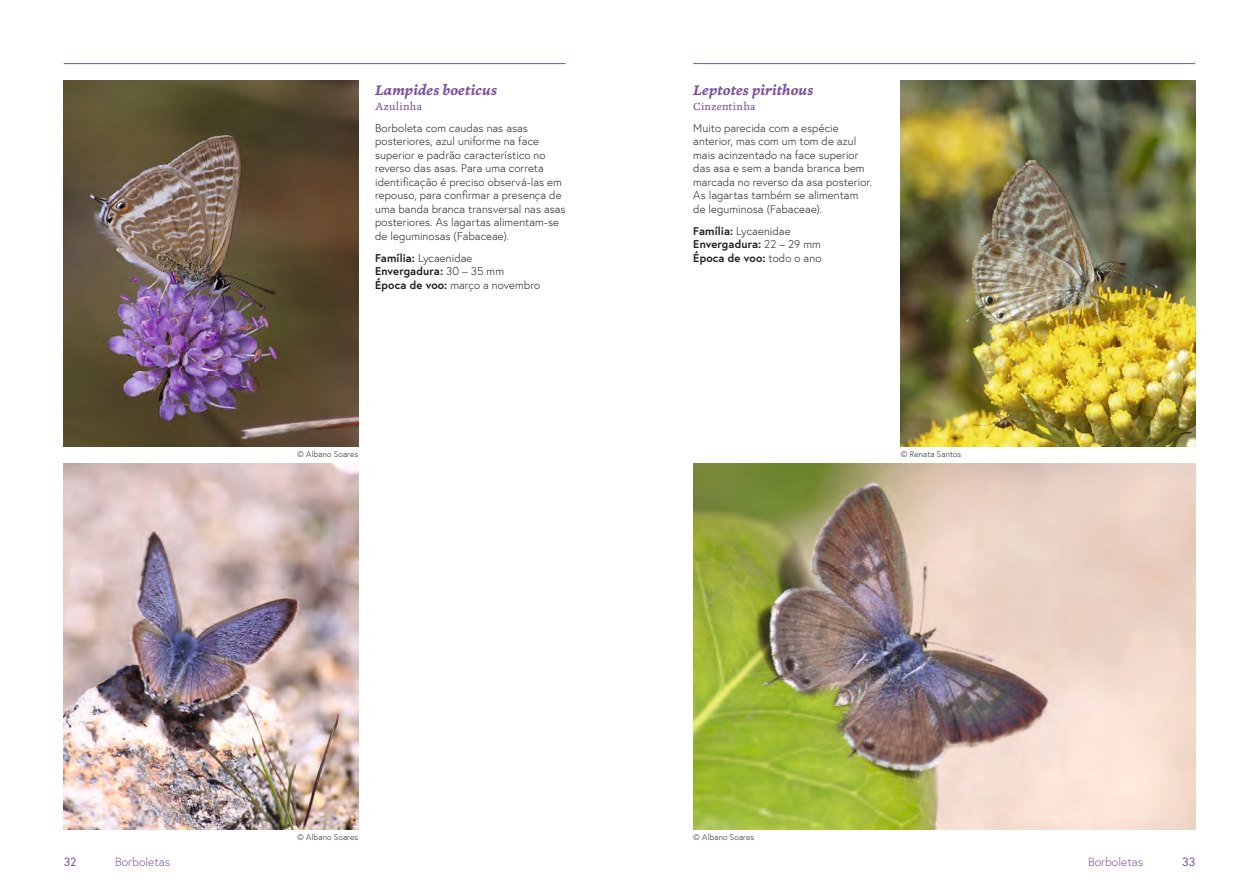
<style>
.page{position:relative;width:1259px;height:893px;background:#fff}
.page>*{position:absolute;margin:0;border:0;box-sizing:border-box;transform-origin:0 0}
.t1{font:italic 700 15px "Marco";letter-spacing:.005em;color:#7c51a1}
.t2{font:300 12px "Europa";color:#7c51a1}
.t3{font:12px "Europa";color:#7c51a1}
.t4{font:300 11.25px/13.5px "Europa";letter-spacing:.01em;color:#231f20}
.t5{font:700 11.25px "Europa";letter-spacing:.01em;color:#231f20}
.t6{font:11.25px "Marco";letter-spacing:.03em;color:#7c51a1}
.t7{font:300 8.25px "Europa";letter-spacing:.015em;color:#231f20}
.s1{font-weight:700}
.s2{font-weight:300}
</style>
<div class="page">
<hr style="left:693px;top:63px;width:502px;height:1px;background:#7c51a1">
<hr style="left:64px;top:63px;width:502px;height:1px;background:#7c51a1">
<img style="left:64px;top:81px;width:294px;height:365px">
<img style="left:64px;top:463px;width:294px;height:366px">
<img style="left:901px;top:81px;width:294px;height:365px">
<img style="left:693px;top:463px;width:502px;height:366px">
<p class="t1" style="left:375px;top:79px;width:123px">Lampides boeticus</p>
<p class="t6" style="left:375px;top:99px;width:48px">Azulinha</p>
<p class="t4" style="left:375px;top:121px;width:192px">Borboleta com caudas nas asas posteriores, azul uniforme na face superior e padrão característico no reverso das asas. Para uma correta identificação é preciso observá-las em repouso, para confirmar a presença de uma banda branca transversal nas asas posteriores. As lagartas alimentam-se de leguminosas (Fabaceae).</p>
<p class="t4" style="left:375px;top:251px;width:99px"><span class="s1">Família:</span> Lycaenidae</p>
<p class="t5" style="left:375px;top:264px;width:130px">Envergadura: <span class="s2">30 – 35 mm</span></p>
<p class="t4" style="left:375px;top:278px;width:166px"><span class="s1">Época de voo:</span> março a novembro</p>
<p class="t7" style="left:297px;top:449px;width:62px">© Albano Soares</p>
<p class="t1" style="left:693px;top:79px;width:122px">Leptotes pirithous</p>
<p class="t6" style="left:693px;top:99px;width:64px">Cinzentinha</p>
<p class="t4" style="left:693px;top:121px;width:180px">Muito parecida com a espécie anterior, mas com um tom de azul mais acinzentado na face superior das asa e sem a banda branca bem marcada no reverso da asa posterior.<br>As lagartas também se alimentam de leguminosa (Fabaceae).</p>
<p class="t4" style="left:693px;top:224px;width:99px"><span class="s1">Família:</span> Lycaenidae</p>
<p class="t5" style="left:693px;top:237px;width:129px">Envergadura: <span class="s2">22 – 29 mm</span></p>
<p class="t5" style="left:693px;top:250px;width:130px">Época de voo: <span class="s2">todo o ano</span></p>
<p class="t7" style="left:901px;top:449px;width:62px">© Renata Santos</p>
<p class="t7" style="left:297px;top:832px;width:62px">© Albano Soares</p>
<p class="t7" style="left:693px;top:832px;width:62px">© Albano Soares</p>
<p class="t2" style="left:115px;top:854px;width:57px">Borboletas</p>
<p class="t2" style="left:1088px;top:854px;width:57px">Borboletas</p>
<p class="t3" style="left:64px;top:854px;width:14px">32</p>
<p class="t3" style="left:1182px;top:854px;width:15px">33</p>
</div>
